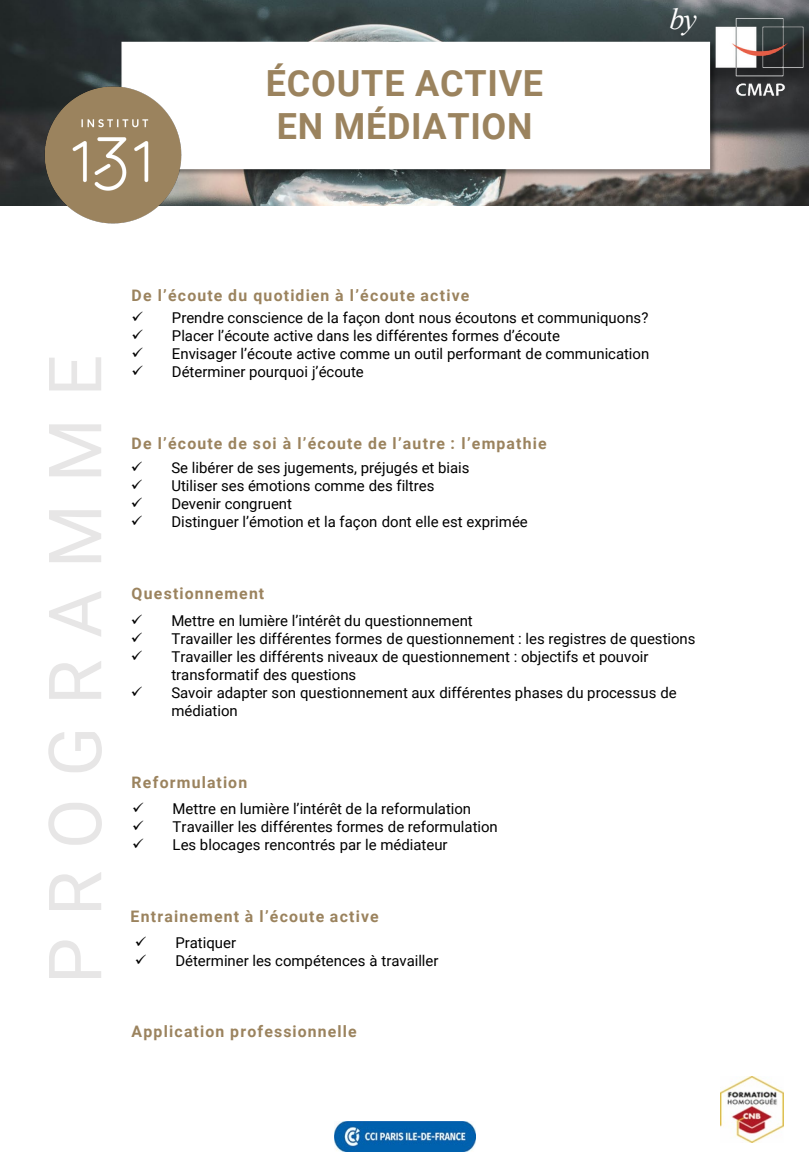
<style>
.page{position:relative;width:810px;height:1170px;background:#fff}
.page>*{position:absolute;margin:0;border:0;box-sizing:border-box;transform-origin:0 0}
.t1{font:73.5px "Roboto";letter-spacing:.295em;color:#e7e6e6}
.t2{font:700 36px/43.2px "Roboto";letter-spacing:.02em;color:#9b835e}
.t3{font:italic 30px "Times New Roman";color:#fff}
.t4{font:700 15.9px "Roboto";letter-spacing:.075em;color:#9b835e}
.t5{font:15px/18px "Roboto";color:#000}
</style>
<div class="page">
<img style="left:0;top:0;width:809px;height:205px">
<img style="left:118px;top:39px;width:602px;height:140px">
<div style="left:122px;top:42px;width:588px;height:127px;background:#fff"></div>
<img style="left:44px;top:86px;width:140px;height:138px">
<img style="left:710px;top:8px;width:99px;height:98px">
<img style="left:335px;top:1121px;width:140px;height:30px">
<img style="left:720px;top:1077px;width:64px;height:65px">
<h2 class="t2" style="left:266px;top:60px;width:279px">ÉCOUTE ACTIVE<br>EN MÉDIATION</h2>
<h3 class="t3" style="left:669px;top:-1px;width:29px">by</h3>
<p class="t1" style="left:24px;top:984px;width:631px;rotate:-90deg">PROGRAMME</p>
<p class="t4" style="left:131px;top:284px;width:339px">De l’écoute du quotidien à l’écoute active</p>
<p class="t5" style="left:131px;top:308px;width:518px">✓ Prendre conscience de la façon dont nous écoutons et communiquons?</p>
<p class="t5" style="left:131px;top:326px;width:430px">✓ Placer l’écoute active dans les différentes formes d’écoute</p>
<p class="t5" style="left:131px;top:344px;width:519px">✓ Envisager l’écoute active comme un outil performant de communication</p>
<p class="t5" style="left:131px;top:362px;width:234px">✓ Déterminer pourquoi j’écoute</p>
<p class="t4" style="left:131px;top:432px;width:417px">De l’écoute de soi à l’écoute de l’autre : l’empathie</p>
<p class="t5" style="left:131px;top:458px;width:340px">✓ Se libérer de ses jugements, préjugés et biais</p>
<p class="t5" style="left:131px;top:476px;width:305px">✓ Utiliser ses émotions comme des filtres</p>
<p class="t5" style="left:131px;top:494px;width:163px">✓ Devenir congruent</p>
<p class="t5" style="left:131px;top:512px;width:399px">✓ Distinguer l’émotion et la façon dont elle est exprimée</p>
<p class="t4" style="left:131px;top:582px;width:134px">Questionnement</p>
<p class="t5" style="left:131px;top:611px;width:344px">✓ Mettre en lumière l’intérêt du questionnement</p>
<p class="t5" style="left:131px;top:629px;width:566px">✓ Travailler les différentes formes de questionnement : les registres de questions</p>
<p class="t5" style="left:171px;top:647px;width:479px;text-indent:-40px">✓ Travailler les différents niveaux de questionnement : objectifs et pouvoir transformatif des questions</p>
<p class="t5" style="left:171px;top:683px;width:507px;text-indent:-40px">✓ Savoir adapter son questionnement aux différentes phases du processus de médiation</p>
<p class="t4" style="left:131px;top:772px;width:117px">Reformulation</p>
<p class="t5" style="left:132px;top:799px;width:341px">✓ Mettre en lumière l’intérêt de la reformulation</p>
<p class="t5" style="left:132px;top:817px;width:367px">✓ Travailler les différentes formes de reformulation</p>
<p class="t5" style="left:132px;top:835px;width:317px">✓ Les blocages rencontrés par le médiateur</p>
<p class="t4" style="left:131px;top:905px;width:250px">Entrainement à l’écoute active</p>
<p class="t5" style="left:135px;top:933px;width:103px">✓ Pratiquer</p>
<p class="t5" style="left:135px;top:951px;width:305px">✓ Déterminer les compétences à travailler</p>
<p class="t4" style="left:131px;top:1021px;width:227px">Application professionnelle</p>
</div>
